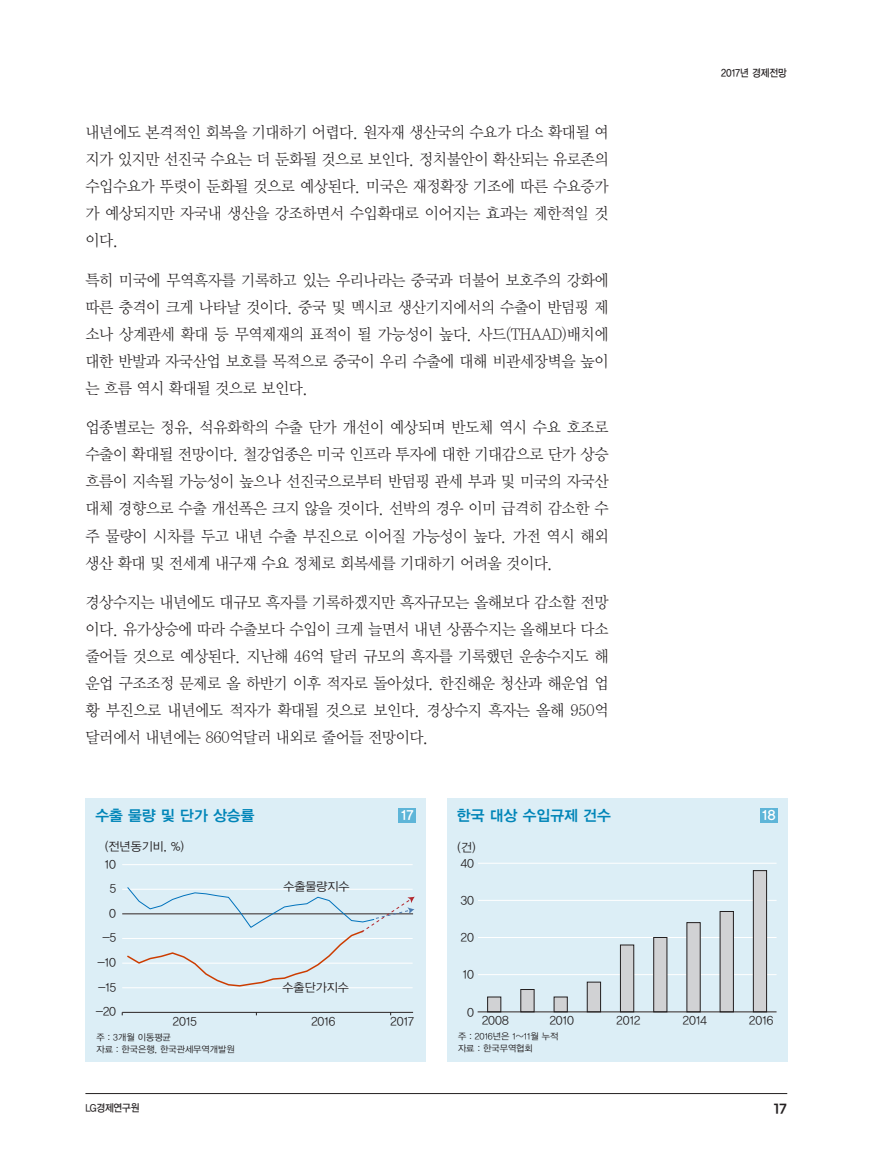
<style>
.page{position:relative;width:872px;height:1157px;background:#fff}
.page>*{position:absolute;margin:0;border:0;box-sizing:border-box;transform-origin:0 0}
._3__본문1{font:15.9px/27px "YDVY Mj O12";letter-spacing:-.03em;color:#231f20;text-align:justify;scale:.95 1}
._8__표_제목{font:15px "YDVYGO14";color:#0085b8}
.t1{font:13.5px "YDVYGO14";color:#fff}
.t2{font:13.5px "YDV Yhead M";color:#231f20}
.t3{font:12px "YDVYGO12";letter-spacing:.005em;color:#231f20}
.t4{font:10.5px "YDVYGO13";color:#231f20;scale:.9 1}
._0__주_자료{font:9px "YDVYGO12";color:#231f20}
</style>
<div class="page">
<hr style="left:85px;top:1093px;width:702px;height:1px;background:#231f20">
<div style="left:85px;top:798px;width:341px;height:264px;background:#dceef6"></div>
<hr style="left:122px;top:864px;width:290px;height:1px;background:#fff">
<hr style="left:122px;top:889px;width:290px;height:1px;background:#fff">
<hr style="left:122px;top:938px;width:290px;height:1px;background:#fff">
<hr style="left:122px;top:962px;width:290px;height:1px;background:#fff">
<hr style="left:122px;top:987px;width:290px;height:1px;background:#fff">
<hr style="left:122px;top:913px;width:291px;height:1px;background:#231f20">
<svg style="left:126px;top:887px;width:289px;height:100px"></svg>
<hr style="left:122px;top:1012px;width:291px;height:1px;background:#231f20">
<div style="left:399px;top:808px;width:17px;height:14px;background:#5eb5d8"></div>
<div style="left:447px;top:798px;width:340px;height:264px;background:#dceef6"></div>
<hr style="left:478px;top:863px;width:298px;height:1px;background:#fff">
<hr style="left:478px;top:900px;width:298px;height:1px;background:#fff">
<hr style="left:478px;top:937px;width:298px;height:1px;background:#fff">
<hr style="left:478px;top:974px;width:298px;height:1px;background:#fff">
<svg style="left:487px;top:870px;width:280px;height:141px"></svg>
<hr style="left:477px;top:1011px;width:299px;height:1px;background:#231f20">
<div style="left:760px;top:808px;width:17px;height:14px;background:#5eb5d8"></div>
<p class="_3__본문1" style="left:85px;top:118px;width:552px">내년에도 본격적인 회복을 기대하기 어렵다. 원자재 생산국의 수요가 다소 확대될 여 지가 있지만 선진국 수요는 더 둔화될 것으로 보인다. 정치불안이 확산되는 유로존의 수입수요가 뚜렷이 둔화될 것으로 예상된다. 미국은 재정확장 기조에 따른 수요증가 가 예상되지만 자국내 생산을 강조하면서 수입확대로 이어지는 효과는 제한적일 것 이다.</p>
<p class="_3__본문1" style="left:85px;top:265px;width:552px">특히 미국에 무역흑자를 기록하고 있는 우리나라는 중국과 더불어 보호주의 강화에 따른 충격이 크게 나타날 것이다. 중국 및 멕시코 생산기지에서의 수출이 반덤핑 제 소나 상계관세 확대 등 무역제재의 표적이 될 가능성이 높다. 사드(THAAD)배치에 대한 반발과 자국산업 보호를 목적으로 중국이 우리 수출에 대해 비관세장벽을 높이 는 흐름 역시 확대될 것으로 보인다.</p>
<p class="_3__본문1" style="left:85px;top:413px;width:552px">업종별로는 정유, 석유화학의 수출 단가 개선이 예상되며 반도체 역시 수요 호조로 수출이 확대될 전망이다. 철강업종은 미국 인프라 투자에 대한 기대감으로 단가 상승 흐름이 지속될 가능성이 높으나 선진국으로부터 반덤핑 관세 부과 및 미국의 자국산 대체 경향으로 수출 개선폭은 크지 않을 것이다. 선박의 경우 이미 급격히 감소한 수 주 물량이 시차를 두고 내년 수출 부진으로 이어질 가능성이 높다. 가전 역시 해외 생산 확대 및 전세계 내구재 수요 정체로 회복세를 기대하기 어려울 것이다.</p>
<p class="_3__본문1" style="left:85px;top:588px;width:552px">경상수지는 내년에도 대규모 흑자를 기록하겠지만 흑자규모는 올해보다 감소할 전망 이다. 유가상승에 따라 수출보다 수입이 크게 늘면서 내년 상품수지는 올해보다 다소 줄어들 것으로 예상된다. 지난해 46억 달러 규모의 흑자를 기록했던 운송수지도 해 운업 구조조정 문제로 올 하반기 이후 적자로 돌아섰다. 한진해운 청산과 해운업 업 황 부진으로 내년에도 적자가 확대될 것으로 보인다. 경상수지 흑자는 올해 950억 달러에서 내년에는 860억달러 내외로 줄어들 전망이다.</p>
<p class="t4" style="left:721px;top:66px;width:74px">2017년 경제전망</p>
<p class="_8__표_제목" style="left:95px;top:805px;width:161px">수출 물량 및 단가 상승률</p>
<p class="t1" style="left:401px;top:806px;width:13px">17</p>
<p class="t3" style="left:105px;top:838px;width:80px">(전년동기비, %)</p>
<p class="t3" style="left:105px;top:856px;width:13px">10</p>
<p class="t3" style="left:110px;top:880px;width:8px">5</p>
<p class="t3" style="left:109px;top:905px;width:8px">0</p>
<p class="t3" style="left:102px;top:929px;width:15px">-5</p>
<p class="t3" style="left:97px;top:954px;width:20px">-10</p>
<p class="t3" style="left:98px;top:979px;width:20px">-15</p>
<p class="t3" style="left:96px;top:1003px;width:22px">-20</p>
<p class="t3" style="left:283px;top:878px;width:68px">수출물량지수</p>
<p class="t3" style="left:282px;top:979px;width:68px">수출단가지수</p>
<p class="t3" style="left:173px;top:1013px;width:25px">2015</p>
<p class="t3" style="left:311px;top:1013px;width:26px">2016</p>
<p class="t3" style="left:390px;top:1013px;width:25px">2017</p>
<p class="_0__주_자료" style="left:96px;top:1031px;width:76px">주 : 3개월 이동평균</p>
<p class="_0__주_자료" style="left:96px;top:1043px;width:140px">자료 : 한국은행, 한국관세무역개발원</p>
<p class="t4" style="left:85px;top:1101px;width:61px">LG경제연구원</p>
<p class="_8__표_제목" style="left:457px;top:805px;width:155px">한국 대상 수입규제 건수</p>
<p class="t1" style="left:762px;top:806px;width:15px">18</p>
<p class="t3" style="left:457px;top:839px;width:20px">(건)</p>
<p class="t3" style="left:461px;top:855px;width:15px">40</p>
<p class="t3" style="left:461px;top:892px;width:15px">30</p>
<p class="t3" style="left:461px;top:929px;width:15px">20</p>
<p class="t3" style="left:463px;top:966px;width:13px">10</p>
<p class="t3" style="left:467px;top:1004px;width:8px">0</p>
<p class="t3" style="left:482px;top:1012px;width:28px">2008</p>
<p class="t3" style="left:549px;top:1012px;width:26px">2010</p>
<p class="t3" style="left:616px;top:1012px;width:25px">2012</p>
<p class="t3" style="left:683px;top:1012px;width:25px">2014</p>
<p class="t3" style="left:749px;top:1012px;width:26px">2016</p>
<p class="_0__주_자료" style="left:458px;top:1030px;width:102px">주 : 2016년은 1~11월 누적</p>
<p class="_0__주_자료" style="left:458px;top:1042px;width:76px">자료 : 한국무역협회</p>
<p class="t2" style="left:773px;top:1102px;width:15px">17</p>
</div>
